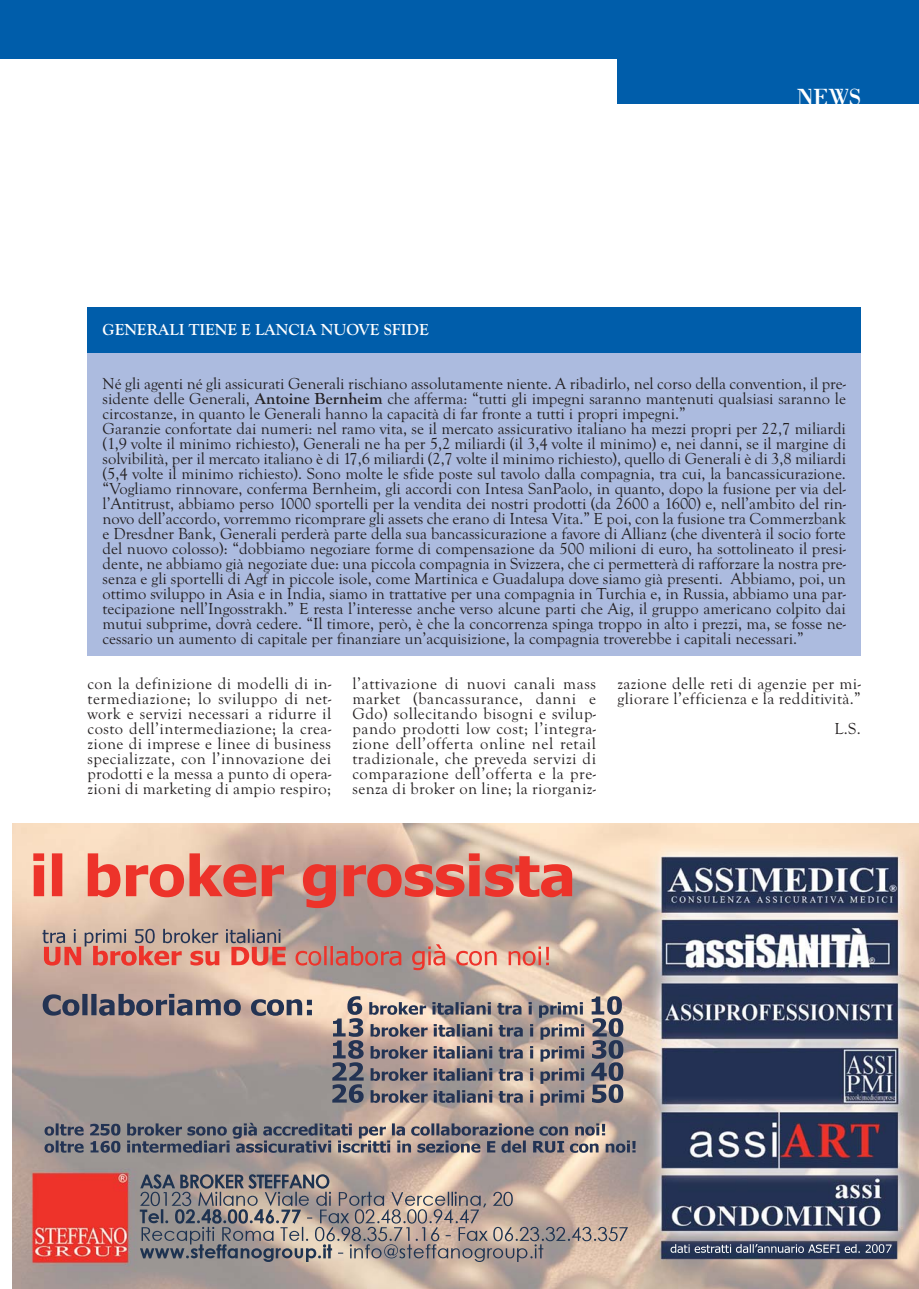
<style>
.page{position:relative;width:919px;height:1289px;background:#fff}
.page>*{position:absolute;margin:0;border:0;box-sizing:border-box;transform-origin:0 0}
.t1{font:21px "Boduni";color:#fff}
.t2{font:16.5px/15px "Goudy Old Style T";color:#231f20;text-align:justify}
.t3{font:16.5px/15px "Goudy Old Style T";letter-spacing:.025em;color:#231f20}
.t4{font:700 16.5px "Goudy Old Style T";color:#fff}
.s1{font-weight:700}
</style>
<div class="page">
<div style="left:13px;top:1px;width:905px;height:58px;background:#005daa"></div>
<div style="left:617px;top:13px;width:301px;height:90px;background:#005daa"></div>
<div style="left:0;top:1px;width:17px;height:58px;background:#005daa"></div>
<div style="left:88px;top:344px;width:772px;height:312px;background:#acbbdf"></div>
<div style="left:88px;top:308px;width:772px;height:45px;background:#005daa"></div>
<img style="left:13px;top:823px;width:905px;height:465px">
<img style="left:33px;top:853px;width:303px;height:55px">
<img style="left:42px;top:929px;width:101px;height:17px">
<img style="left:347px;top:996px;width:79px;height:18px">
<img style="left:45px;top:1123px;width:75px;height:12px">
<img style="left:43px;top:993px;width:124px;height:22px">
<img style="left:140px;top:1174px;width:116px;height:14px">
<img style="left:670px;top:1244px;width:35px;height:8px">
<p class="t4" style="left:103px;top:323px;width:328px">GENERALI TIENE E LANCIA NUOVE SFIDE</p>
<p class="t1" style="left:796px;top:89px;width:66px">NEWS</p>
<p class="t2" style="left:103px;top:377px;width:745px;text-align:left">Né gli agenti né gli assicurati Generali rischiano assolutamente niente. A ribadirlo, nel corso della convention, il pre&shy;sidente delle Generali, <span class="s1">Antoine Bernheim</span> che afferma: “tutti gli impegni saranno mantenuti qualsiasi saranno le circostanze, in quanto le Generali hanno la capacità di far fronte a tutti i propri impegni.”<br>Garanzie confortate dai numeri: nel ramo vita, se il mercato assicurativo italiano ha mezzi propri per 22,7 miliardi (1,9 volte il minimo richiesto), Generali ne ha per 5,2 miliardi (il 3,4 volte il minimo) e, nei danni, se il margine di solvibilità, per il mercato italiano è di 17,6 miliardi (2,7 volte il minimo richiesto), quello di Generali è di 3,8 miliardi (5,4 volte il minimo richiesto). Sono molte le sfide poste sul tavolo dalla compagnia, tra cui, la bancassicurazione. “Vogliamo rinnovare, conferma Bernheim, gli accordi con Intesa SanPaolo, in quanto, dopo la fusione per via del&shy;l’Antitrust, abbiamo perso 1000 sportelli per la vendita dei nostri prodotti (da 2600 a 1600) e, nell’ambito del rin&shy;novo dell’accordo, vorremmo ricomprare gli assets che erano di Intesa Vita.” E poi, con la fusione tra Commerzbank e Dresdner Bank, Generali perderà parte della sua bancassicurazione a favore di Allianz (che diventerà il socio forte del nuovo colosso): “dobbiamo negoziare forme di compensazione da 500 milioni di euro, ha sottolineato il presi&shy;dente, ne abbiamo già negoziate due: una piccola compagnia in Svizzera, che ci permetterà di rafforzare la nostra pre&shy;senza e gli sportelli di Agf in piccole isole, come Martinica e Guadalupa dove siamo già presenti. Abbiamo, poi, un ottimo sviluppo in Asia e in India, siamo in trattative per una compagnia in Turchia e, in Russia, abbiamo una par&shy;tecipazione nell’Ingosstrakh.” E resta l’interesse anche verso alcune parti che Aig, il gruppo americano colpito dai mutui subprime, dovrà cedere. “Il timore, però, è che la concorrenza spinga troppo in alto i prezzi, ma, se fosse ne&shy;cessario un aumento di capitale per finanziare un’acquisizione, la compagnia troverebbe i capitali necessari.”</p>
<p class="t2" style="left:88px;top:677px;width:245px">con la definizione di modelli di in&shy;termediazione; lo sviluppo di net&shy;work e servizi necessari a ridurre il costo dell’intermediazione; la crea&shy;zione di imprese e linee di business specializzate, con l’innovazione dei prodotti e la messa a punto di opera&shy;zioni di marketing di ampio respiro;</p>
<p class="t2" style="left:352px;top:677px;width:245px">l’attivazione di nuovi canali mass market (bancassurance, danni e Gdo) sollecitando bisogni e svilup&shy;pando prodotti low cost; l’integra&shy;zione dell’offerta online nel retail tradizionale, che preveda servizi di comparazione dell’offerta e la pre&shy;senza di broker on line; la riorganiz-</p>
<p class="t3" style="left:617px;top:677px;width:245px">zazione delle reti di agenzie per mi&shy;gliorare l’efficienza e la redditività.”</p>
<p class="t2" style="left:834px;top:722px;width:28px">L.S.</p>
</div>
